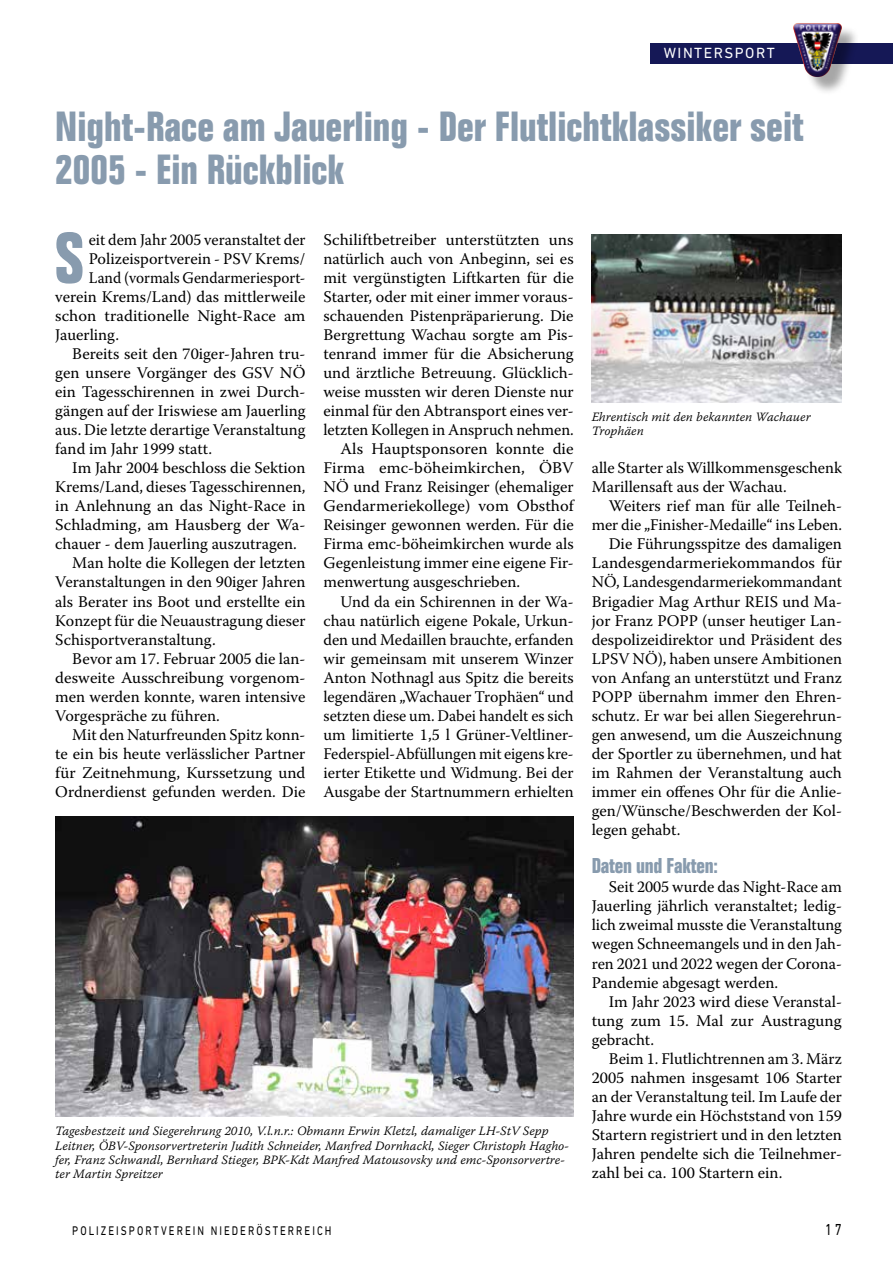
<style>
.page{position:relative;width:893px;height:1263px;background:#fff}
.page>*{position:absolute;margin:0;border:0;box-sizing:border-box;transform-origin:0 0}
.t1{font:700 condensed 69.6px "Folio Std";color:#889bae}
.t2{font:700 condensed 41.25px/43.5px "Folio Std";color:#889bae}
.t3{font:700 condensed 21px "Folio Std";letter-spacing:-.01em;color:#889bae}
.t4{font:16.2px/19px "Warnock Pro";color:#000;text-align:justify}
.t5{font:16.2px "Warnock Pro";color:#000;scale:.94 1}
.t6{font:16.2px "DIN Next LT Pro";color:#000;scale:.8 1}
.t7{font:15px "DIN Next LT Pro";letter-spacing:.1em;color:#fff}
.t8{font:12.75px/14.2px "Warnock Pro Light It Capt";color:#000}
.t9{font:12.75px "DIN Next LT Pro";letter-spacing:.2em;color:#000;scale:.8 1}
</style>
<div class="page">
<img style="left:592px;top:235px;width:250px;height:167px">
<img style="left:55px;top:816px;width:519px;height:300px">
<div style="left:651px;top:43px;width:242px;height:20px;background:#151856"></div>
<div style="left:796px;top:25px;width:64px;height:70px;background:#000;opacity:.35"></div>
<img style="left:793px;top:23px;width:35px;height:47px">
<p class="t7" style="left:664px;top:44px;width:113px">WINTERSPORT</p>
<h2 class="t2" style="left:55px;top:105px;width:750px">Night-Race am Jauerling - Der Flutlichtklassiker seit<br>2005 - Ein Rückblick</h2>
<h1 class="t1" style="left:55px;top:220px;width:30px">S</h1>
<p class="t4" style="left:89px;top:229px;width:218px">eit dem Jahr 2005 veranstaltet der</p>
<p class="t4" style="left:89px;top:248px;width:218px">Polizeisportverein - PSV Krems/</p>
<p class="t5" style="left:89px;top:268px;width:232px">Land (vormals Gendarmeriesport-</p>
<p class="t4" style="left:55px;top:287px;width:252px">verein Krems/Land) das mittlerweile</p>
<p class="t4" style="left:55px;top:306px;width:252px">schon traditionelle Night-Race am</p>
<p class="t4" style="left:55px;top:325px;width:65px">Jauerling.</p>
<p class="t4" style="left:72px;top:344px;width:235px">Bereits seit den 70iger-Jahren tru-</p>
<p class="t4" style="left:55px;top:363px;width:252px">gen unsere Vorgänger des GSV NÖ</p>
<p class="t4" style="left:55px;top:382px;width:252px">ein Tagesschirennen in zwei Durch-</p>
<p class="t4" style="left:55px;top:401px;width:252px">gängen auf der Iriswiese am Jauerling</p>
<p class="t4" style="left:55px;top:420px;width:252px">aus. Die letzte derartige Veranstaltung</p>
<p class="t4" style="left:55px;top:439px;width:158px">fand im Jahr 1999 statt.</p>
<p class="t4" style="left:72px;top:458px;width:235px">Im Jahr 2004 beschloss die Sektion</p>
<p class="t4" style="left:55px;top:477px;width:252px">Krems/Land, dieses Tagesschirennen,</p>
<p class="t4" style="left:55px;top:496px;width:252px">in Anlehnung an das Night-Race in</p>
<p class="t4" style="left:55px;top:515px;width:252px">Schladming, am Hausberg der Wa-</p>
<p class="t4" style="left:55px;top:534px;width:243px">chauer - dem Jauerling auszutragen.</p>
<p class="t4" style="left:72px;top:553px;width:235px">Man holte die Kollegen der letzten</p>
<p class="t4" style="left:55px;top:572px;width:252px">Veranstaltungen in den 90iger Jahren</p>
<p class="t4" style="left:55px;top:591px;width:252px">als Berater ins Boot und erstellte ein</p>
<p class="t4" style="left:55px;top:610px;width:252px">Konzept für die Neuaustragung dieser</p>
<p class="t4" style="left:55px;top:629px;width:162px">Schisportveranstaltung.</p>
<p class="t4" style="left:72px;top:648px;width:235px">Bevor am 17. Februar 2005 die lan-</p>
<p class="t4" style="left:55px;top:668px;width:252px">desweite Ausschreibung vorgenom-</p>
<p class="t4" style="left:55px;top:687px;width:252px">men werden konnte, waren intensive</p>
<p class="t4" style="left:55px;top:706px;width:166px">Vorgespräche zu führen.</p>
<p class="t4" style="left:72px;top:725px;width:235px">Mit den Naturfreunden Spitz konn-</p>
<p class="t4" style="left:55px;top:744px;width:252px">te ein bis heute verlässlicher Partner</p>
<p class="t4" style="left:55px;top:763px;width:252px">für Zeitnehmung, Kurssetzung und</p>
<p class="t4" style="left:55px;top:782px;width:252px">Ordnerdienst gefunden werden. Die</p>
<p class="t4" style="left:323px;top:229px;width:252px">Schiliftbetreiber unterstützten uns</p>
<p class="t4" style="left:323px;top:248px;width:252px">natürlich auch von Anbeginn, sei es</p>
<p class="t4" style="left:323px;top:267px;width:252px">mit vergünstigten Liftkarten für die</p>
<p class="t4" style="left:323px;top:287px;width:252px">Starter, oder mit einer immer voraus-</p>
<p class="t4" style="left:323px;top:306px;width:252px">schauenden Pistenpräparierung. Die</p>
<p class="t4" style="left:323px;top:325px;width:252px">Bergrettung Wachau sorgte am Pis-</p>
<p class="t4" style="left:323px;top:344px;width:252px">tenrand immer für die Absicherung</p>
<p class="t4" style="left:323px;top:363px;width:252px">und ärztliche Betreuung. Glücklich-</p>
<p class="t4" style="left:323px;top:382px;width:252px">weise mussten wir deren Dienste nur</p>
<p class="t4" style="left:323px;top:401px;width:252px">einmal für den Abtransport eines ver-</p>
<p class="t4" style="left:323px;top:420px;width:252px">letzten Kollegen in Anspruch nehmen.</p>
<p class="t4" style="left:340px;top:439px;width:235px">Als Hauptsponsoren konnte die</p>
<p class="t4" style="left:323px;top:458px;width:252px">Firma emc-böheimkirchen, ÖBV</p>
<p class="t4" style="left:323px;top:477px;width:252px">NÖ und Franz Reisinger (ehemaliger</p>
<p class="t4" style="left:323px;top:496px;width:252px">Gendarmeriekollege) vom Obsthof</p>
<p class="t4" style="left:323px;top:515px;width:252px">Reisinger gewonnen werden. Für die</p>
<p class="t4" style="left:323px;top:534px;width:252px">Firma emc-böheimkirchen wurde als</p>
<p class="t4" style="left:323px;top:553px;width:252px">Gegenleistung immer eine eigene Fir-</p>
<p class="t4" style="left:323px;top:572px;width:198px">menwertung ausgeschrieben.</p>
<p class="t4" style="left:340px;top:591px;width:235px">Und da ein Schirennen in der Wa-</p>
<p class="t4" style="left:323px;top:610px;width:252px">chau natürlich eigene Pokale, Urkun-</p>
<p class="t4" style="left:323px;top:629px;width:252px">den und Medaillen brauchte, erfanden</p>
<p class="t4" style="left:323px;top:648px;width:252px">wir gemeinsam mit unserem Winzer</p>
<p class="t4" style="left:323px;top:668px;width:252px">Anton Nothnagl aus Spitz die bereits</p>
<p class="t4" style="left:323px;top:687px;width:252px">legendären „Wachauer Trophäen“ und</p>
<p class="t4" style="left:323px;top:706px;width:252px">setzten diese um. Dabei handelt es sich</p>
<p class="t4" style="left:323px;top:725px;width:252px">um limitierte 1,5 l Grüner-Veltliner-</p>
<p class="t4" style="left:323px;top:744px;width:252px">Federspiel-Abfüllungen mit eigens kre-</p>
<p class="t4" style="left:323px;top:763px;width:252px">ierter Etikette und Widmung. Bei der</p>
<p class="t4" style="left:323px;top:782px;width:252px">Ausgabe der Startnummern erhielten</p>
<p class="t8" style="left:55px;top:1124px;width:515px">Tagesbestzeit und Siegerehrung 2010, V.l.n.r.: Obmann Erwin Kletzl, damaliger LH-StV Sepp Leitner, ÖBV-Sponsorvertreterin Judith Schneider, Manfred Dornhackl, Sieger Christoph Hagho&shy;fer, Franz Schwandl, Bernhard Stieger, BPK-Kdt Manfred Matousovsky und emc-Sponsorvertre&shy;ter Martin Spreitzer</p>
<p class="t8" style="left:592px;top:409px;width:220px">Ehrentisch mit den bekannten Wachauer<br>Trophäen</p>
<p class="t4" style="left:592px;top:458px;width:252px">alle Starter als Willkommensgeschenk<br>Marillensaft aus der Wachau.</p>
<p class="t4" style="left:609px;top:496px;width:235px">Weiters rief man für alle Teilneh-</p>
<p class="t4" style="left:592px;top:515px;width:252px">mer die „Finisher-Medaille“ ins Leben.</p>
<p class="t4" style="left:609px;top:534px;width:235px">Die Führungsspitze des damaligen</p>
<p class="t4" style="left:592px;top:553px;width:252px">Landesgendarmeriekommandos für</p>
<p class="t4" style="left:592px;top:572px;width:252px">NÖ, Landesgendarmeriekommandant</p>
<p class="t4" style="left:592px;top:591px;width:252px">Brigadier Mag Arthur REIS und Ma-</p>
<p class="t4" style="left:592px;top:610px;width:252px">jor Franz POPP (unser heutiger Lan-</p>
<p class="t4" style="left:592px;top:629px;width:252px">despolizeidirektor und Präsident des</p>
<p class="t4" style="left:592px;top:648px;width:252px">LPSV NÖ), haben unsere Ambitionen</p>
<p class="t4" style="left:592px;top:668px;width:252px">von Anfang an unterstützt und Franz</p>
<p class="t4" style="left:592px;top:687px;width:252px">POPP übernahm immer den Ehren-</p>
<p class="t4" style="left:592px;top:706px;width:252px">schutz. Er war bei allen Siegerehrun-</p>
<p class="t4" style="left:592px;top:725px;width:252px">gen anwesend, um die Auszeichnung</p>
<p class="t4" style="left:592px;top:744px;width:252px">der Sportler zu übernehmen, und hat</p>
<p class="t4" style="left:592px;top:763px;width:252px">im Rahmen der Veranstaltung auch</p>
<p class="t4" style="left:592px;top:782px;width:252px">immer ein offenes Ohr für die Anlie-</p>
<p class="t4" style="left:592px;top:801px;width:252px">gen/Wünsche/Beschwerden der Kol-</p>
<p class="t4" style="left:592px;top:820px;width:90px">legen gehabt.</p>
<p class="t3" style="left:592px;top:854px;width:128px">Daten und Fakten:</p>
<p class="t4" style="left:592px;top:877px;width:252px;text-indent:17px">Seit 2005 wurde das Night-Race am Jauerling jährlich veranstaltet; ledig&shy;lich zweimal musste die Veranstaltung wegen Schneemangels und in den Jah&shy;ren 2021 und 2022 wegen der Corona-Pandemie abgesagt werden.</p>
<p class="t4" style="left:592px;top:991px;width:252px;text-indent:17px">Im Jahr 2023 wird diese Veranstal&shy;tung zum 15. Mal zur Austragung gebracht.</p>
<p class="t4" style="left:592px;top:1049px;width:252px;text-indent:17px">Beim 1. Flutlichtrennen am 3. März 2005 nahmen insgesamt 106 Starter an der Veranstaltung teil. Im Laufe der Jahre wurde ein Höchststand von 159<br>Startern registriert und in den letzten Jahren pendelte sich die Teilnehmer&shy;zahl bei ca. 100 Startern ein.</p>
<p class="t9" style="left:72px;top:1223px;width:326px">POLIZEISPORTVEREIN NIEDERÖSTERREICH</p>
<p class="t6" style="left:825px;top:1220px;width:22px">17</p>
</div>
